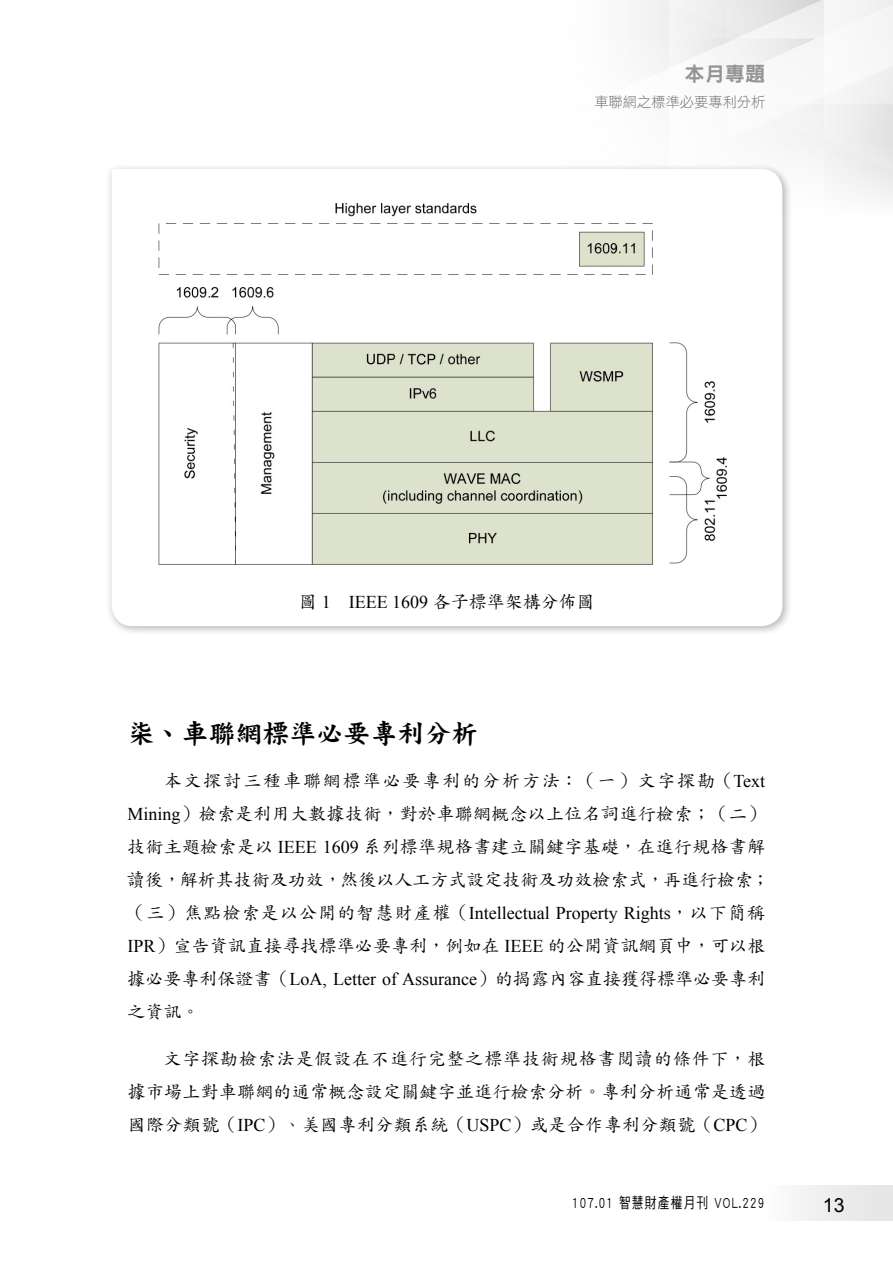
<style>
.page{position:relative;width:893px;height:1263px;background:#fff}
.page>*{position:absolute;margin:0;border:0;box-sizing:border-box;transform-origin:0 0}
.t1{font:27px "DF Kai Shu Std W9";color:#000}
.t2{font:20.25px "DF Hei Std W9";color:#949495}
.t3{font:19.5px "Arial";color:#000}
.t4{font:18px/33px "DF Kai Shu Std W5";letter-spacing:.015em;color:#000;text-align:justify}
.t5{font:18px "Times New Roman";color:#000}
.t6{font:15px "DF Hei Std W5";letter-spacing:.1em;color:#000;scale:.78 1}
.t7{font:14.25px "DF Hei Std W3";color:#727171}
.s1{font-family:"Times New Roman"}
.s2{font-family:"DF Kai Shu Std W5"}
</style>
<div class="page">
<div style="left:765px;top:1185px;width:128px;height:36px;background:linear-gradient(to right,#fcfcfc,#e3e3e3)"></div>
<div style="left:105px;top:163px;width:688px;height:473px;background:#000;opacity:.3"></div>
<svg style="left:112px;top:169px;width:670px;height:457px"></svg>
<img style="left:146px;top:195px;width:602px;height:386px">
<p class="t2" style="left:684px;top:63px;width:82px">本月專題</p>
<p class="t7" style="left:594px;top:94px;width:172px">車聯網之標準必要專利分析</p>
<p class="t4" style="left:299px;top:584px;width:297px">圖 <span class="s1">1 IEEE 1609</span> 各子標準架構分佈圖</p>
<h1 class="t1" style="left:128px;top:719px;width:352px">柒、車聯網標準必要專利分析</h1>
<p class="t4" style="left:127px;top:764px;width:644px;text-align:left;text-indent:37px">本文探討三種車聯網標準必要專利的分析方法：（一）文字探勘（<span class="s1">Text Mining</span>）檢索是利用大數據技術，對於車聯網概念以上位名詞進行檢索；（二）技術主題檢索是以 <span class="s1">IEEE 1609</span> 系列標準規格書建立關鍵字基礎，在進行規格書解讀後，解析其技術及功效，然後以人工方式設定技術及功效檢索式，再進行檢索；</p>
<p class="t5" style="left:127px;top:901px;width:639px"><span class="s2">（三）焦點檢索是以公開的智慧財產權（</span>Intellectual Property Rights<span class="s2">，以下簡稱</span></p>
<p class="t4" style="left:127px;top:929px;width:639px"><span class="s1">IPR</span>）宣告資訊直接尋找標準必要專利，例如在 <span class="s1">IEEE</span> 的公開資訊網頁中，可以根據必要專利保證書（<span class="s1">LoA, Letter of Assurance</span>）的揭露內容直接獲得標準必要專利之資訊。</p>
<p class="t4" style="left:128px;top:1042px;width:639px;text-indent:36px">文字探勘檢索法是假設在不進行完整之標準技術規格書閱讀的條件下，根據市場上對車聯網的通常概念設定關鍵字並進行檢索分析。專利分析通常是透過國際分類號（<span class="s1">IPC</span>）、美國專利分類系統（<span class="s1">USPC</span>）或是合作專利分類號（<span class="s1">CPC</span>）</p>
<p class="t6" style="left:572px;top:1194px;width:248px">107.01 智慧財產權月刊 VOL.229</p>
<p class="t3" style="left:823px;top:1192px;width:23px">13</p>
</div>
